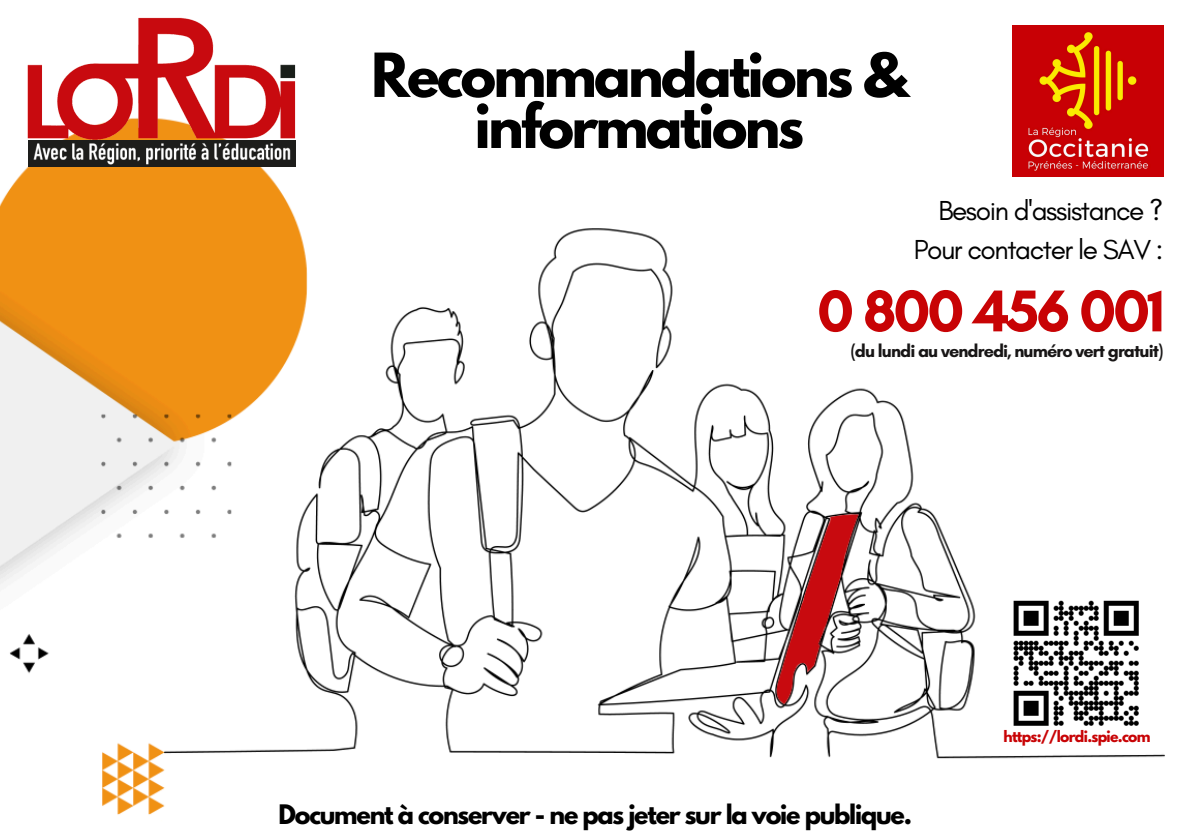
<style>
.page{position:relative;width:1191px;height:839px;background:#fff}
.page>*{position:absolute;margin:0;border:0;box-sizing:border-box;transform-origin:0 0}
.t1{font:700 60px "Glacial Indifference";letter-spacing:-.05em;color:#c80305}
.t2{font:700 53.8px/51px "League Spartan";letter-spacing:-.05em;color:#000;text-align:center}
.t3{font:28px/39px "Glacial Indifference";letter-spacing:-.05em;color:#000;text-align:right}
.t4{font:700 23.8px "League Spartan";letter-spacing:-.05em;color:#000}
.t5{font:700 18px "Glacial Indifference";letter-spacing:-.05em;color:#181616}
.t6{font:700 14px "League Spartan";letter-spacing:-.05em;color:#c80305}
</style>
<div class="page">
<img style="left:0;top:149px;width:1165px;height:666px">
<img style="left:29px;top:149px;width:267px;height:17px">
<img style="left:27px;top:17px;width:269px;height:132px">
<img style="left:1012px;top:25px;width:152px;height:152px">
<img style="left:1004px;top:593px;width:147px;height:139px">
<h2 class="t2" style="left:371px;top:57px;width:538px">Recommandations &amp; informations</h2>
<h4 class="t3" style="left:914px;top:191px;width:251px">Besoin d'assistance ?<br>Pour contacter le SAV :</h4>
<h4 class="t1" style="left:817px;top:274px;width:349px">0 800 456 001</h4>
<p class="t5" style="left:851px;top:340px;width:314px">(du lundi au vendredi, numéro vert gratuit)</p>
<p class="t4" style="left:278px;top:802px;width:635px">Document à conserver - ne pas jeter sur la voie publique.</p>
<h3 class="t6" style="left:1004px;top:729px;width:149px">https://lordi.spie.com</h3>
</div>
